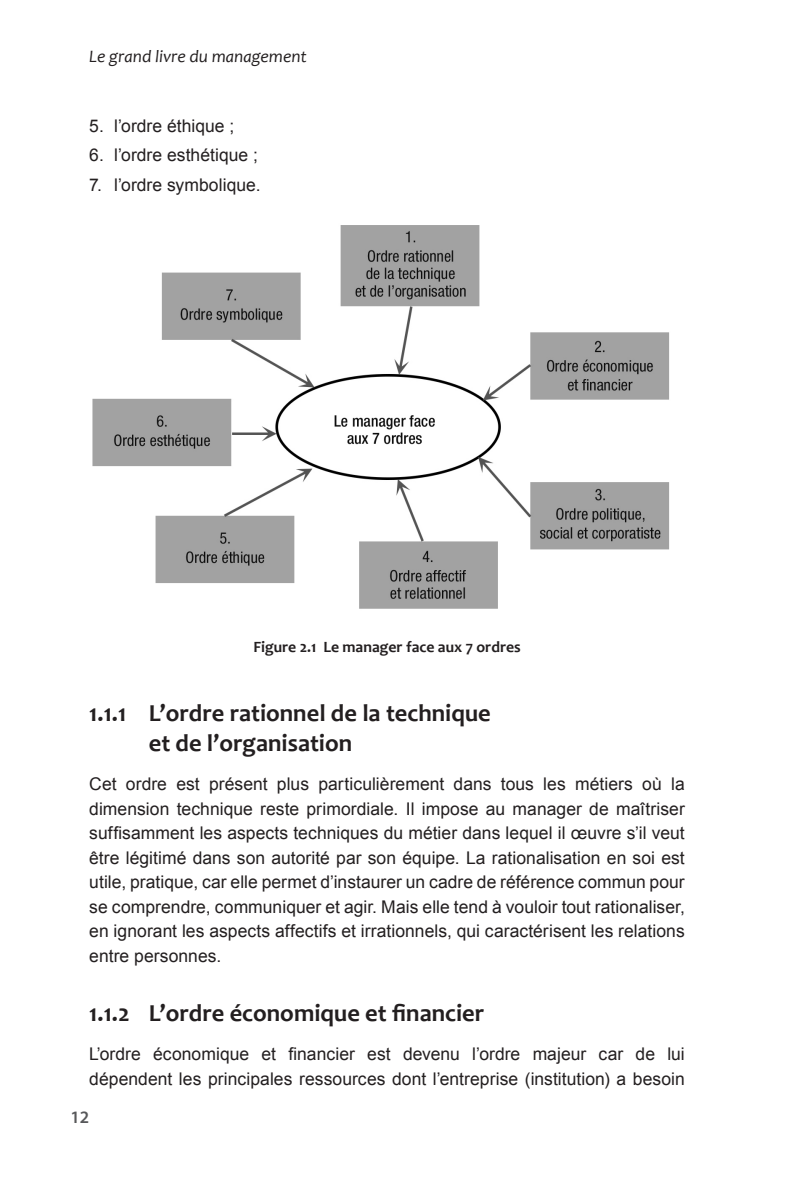
<style>
.page{position:relative;width:794px;height:1191px;background:#fff}
.page>*{position:absolute;margin:0;border:0;box-sizing:border-box;transform-origin:0 0}
.t1{font:700 24.5px/29.4px "Candara";color:#231f20}
.t2{font:17.5px/24.5px "Arial";letter-spacing:.005em;color:#231f20;text-align:justify}
.t3{font:italic 17.5px "Candara";color:#231f20}
.t4{font:600 17.5px "Myriad Pro";color:#57585a}
.t5{font:700 15.75px "Candara";color:#231f20}
</style>
<div class="page">
<img style="left:92px;top:225px;width:578px;height:384px">
<p class="t3" style="left:89px;top:46px;width:219px">Le grand livre du management</p>
<p class="t2" style="left:89px;top:114px;width:147px">5. l’ordre éthique ;</p>
<p class="t2" style="left:89px;top:143px;width:170px">6. l’ordre esthétique ;</p>
<p class="t2" style="left:89px;top:173px;width:173px">7. l’ordre symbolique.</p>
<p class="t5" style="left:253px;top:637px;width:269px">Figure 2.1 Le manager face aux 7 ordres</p>
<p class="t1" style="left:149px;top:698px;width:343px;text-indent:-60px">1.1.1 L’ordre rationnel de la technique et de l’organisation</p>
<p class="t2" style="left:89px;top:772px;width:597px">Cet ordre est présent plus particulièrement dans tous les métiers où la dimension technique reste primordiale. Il impose au manager de maîtriser suffisamment les aspects techniques du métier dans lequel il œuvre s’il veut être légitimé dans son autorité par son équipe. La rationalisation en soi est utile, pratique, car elle permet d’instaurer un cadre de référence commun pour se comprendre, communiquer et agir. Mais elle tend à vouloir tout rationaliser, en ignorant les aspects affectifs et irrationnels, qui caractérisent les relations entre personnes.</p>
<p class="t1" style="left:89px;top:997px;width:396px">1.1.2 L’ordre économique et financier</p>
<p class="t2" style="left:89px;top:1042px;width:597px">L’ordre économique et financier est devenu l’ordre majeur car de lui dépendent les principales ressources dont l’entreprise (institution) a besoin</p>
<p class="t4" style="left:71px;top:1106px;width:20px">12</p>
</div>
